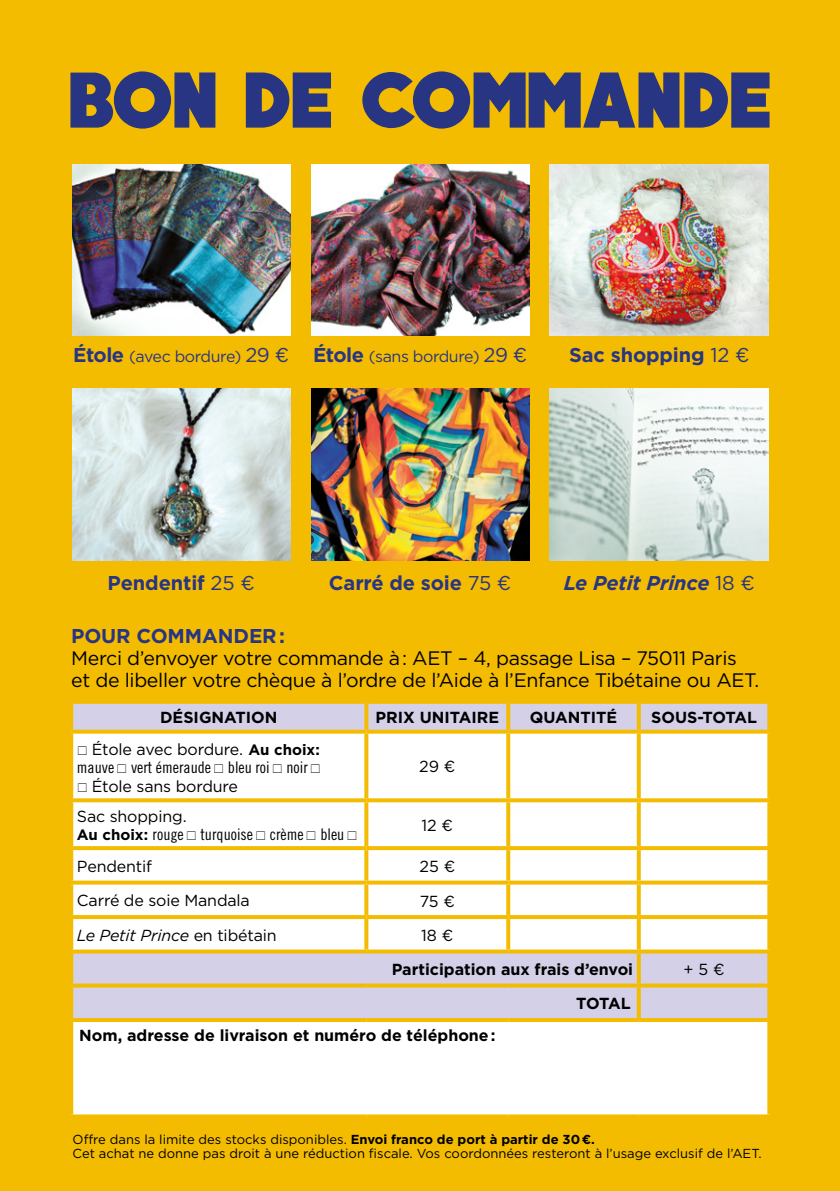
<style>
.page{position:relative;width:840px;height:1191px;background:#fff}
.page>*{position:absolute;margin:0;border:0;box-sizing:border-box;transform-origin:0 0}
.t1{font:700 76px "QUARTZO";letter-spacing:.01em;color:#283583}
.t2{font:700 20px "Gotham";letter-spacing:-.005em;color:#283583}
.t3{font:italic 700 20px "Gotham";letter-spacing:-.005em;color:#283583}
.t4{font:19.6px/22px "Gotham";letter-spacing:-.015em;color:#000}
.t5{font:700 16px "Gotham";color:#000}
.t6{font:16px "Gotham";letter-spacing:-.01em;color:#000}
.t7{font:16px "Trade Gothic Cond Eighteen";color:#000}
.t8{font:16px "Gotham";letter-spacing:-.025em;color:#283583}
.t9{font:italic 16px "Gotham";letter-spacing:-.01em;color:#000}
.t10{font:13px/14px "Gotham";color:#000}
.s1{font-weight:700;font-size:20px}
.s2{font-size:20px}
.s3{font-weight:400}
.s4{font-weight:400;font-style:normal}
.s5{font-family:"Trade Gothic Cond Eighteen";font-size:18px}
.s6{font-weight:700;font-size:15px}
.s7{font-family:"Gotham";font-weight:700;font-size:15px}
.s8{font-style:normal}
.s9{font-weight:700}
</style>
<div class="page">
<div style="left:0;top:0;width:839px;height:1191px;background:#f4bc00"></div>
<img style="left:72px;top:164px;width:218px;height:171px">
<img style="left:72px;top:389px;width:218px;height:171px">
<img style="left:549px;top:164px;width:219px;height:171px">
<img style="left:549px;top:389px;width:219px;height:171px">
<img style="left:311px;top:164px;width:218px;height:171px">
<img style="left:311px;top:389px;width:218px;height:171px">
<div style="left:73px;top:704px;width:693px;height:314px;background:#d3d0e7"></div>
<div style="left:73px;top:733px;width:693px;height:216px;background:#fff"></div>
<div style="left:71px;top:1020px;width:697px;height:96px;background:#fff"></div>
<svg style="left:71px;top:703px;width:295px;height:1px"></svg>
<svg style="left:366px;top:702px;width:142px;height:2px"></svg>
<svg style="left:364px;top:704px;width:4px;height:25px"></svg>
<svg style="left:508px;top:702px;width:130px;height:2px"></svg>
<svg style="left:506px;top:704px;width:4px;height:25px"></svg>
<svg style="left:638px;top:702px;width:131px;height:2px"></svg>
<svg style="left:636px;top:704px;width:4px;height:25px"></svg>
<svg style="left:766px;top:704px;width:2px;height:25px"></svg>
<svg style="left:71px;top:729px;width:295px;height:4px"></svg>
<svg style="left:366px;top:729px;width:142px;height:4px"></svg>
<svg style="left:364px;top:733px;width:4px;height:65px"></svg>
<svg style="left:508px;top:729px;width:130px;height:4px"></svg>
<svg style="left:506px;top:733px;width:4px;height:65px"></svg>
<svg style="left:638px;top:729px;width:132px;height:4px"></svg>
<svg style="left:636px;top:733px;width:4px;height:65px"></svg>
<svg style="left:766px;top:733px;width:4px;height:65px"></svg>
<svg style="left:71px;top:798px;width:295px;height:4px"></svg>
<svg style="left:366px;top:798px;width:142px;height:4px"></svg>
<svg style="left:364px;top:802px;width:4px;height:44px"></svg>
<svg style="left:508px;top:798px;width:130px;height:4px"></svg>
<svg style="left:506px;top:802px;width:4px;height:44px"></svg>
<svg style="left:638px;top:798px;width:132px;height:4px"></svg>
<svg style="left:636px;top:802px;width:4px;height:44px"></svg>
<svg style="left:766px;top:802px;width:4px;height:44px"></svg>
<svg style="left:71px;top:846px;width:295px;height:4px"></svg>
<svg style="left:366px;top:846px;width:142px;height:4px"></svg>
<svg style="left:364px;top:850px;width:4px;height:30px"></svg>
<svg style="left:508px;top:846px;width:130px;height:4px"></svg>
<svg style="left:506px;top:850px;width:4px;height:30px"></svg>
<svg style="left:638px;top:846px;width:131px;height:4px"></svg>
<svg style="left:636px;top:850px;width:4px;height:30px"></svg>
<svg style="left:766px;top:850px;width:3px;height:30px"></svg>
<svg style="left:71px;top:880px;width:295px;height:4px"></svg>
<svg style="left:366px;top:880px;width:142px;height:4px"></svg>
<svg style="left:364px;top:884px;width:4px;height:31px"></svg>
<svg style="left:508px;top:880px;width:130px;height:4px"></svg>
<svg style="left:506px;top:884px;width:4px;height:31px"></svg>
<svg style="left:638px;top:880px;width:132px;height:4px"></svg>
<svg style="left:636px;top:884px;width:4px;height:31px"></svg>
<svg style="left:766px;top:884px;width:4px;height:31px"></svg>
<svg style="left:71px;top:915px;width:295px;height:4px"></svg>
<svg style="left:366px;top:915px;width:142px;height:4px"></svg>
<svg style="left:364px;top:919px;width:4px;height:30px"></svg>
<svg style="left:508px;top:915px;width:130px;height:4px"></svg>
<svg style="left:506px;top:919px;width:4px;height:30px"></svg>
<svg style="left:638px;top:915px;width:131px;height:4px"></svg>
<svg style="left:636px;top:919px;width:4px;height:30px"></svg>
<svg style="left:766px;top:919px;width:3px;height:30px"></svg>
<svg style="left:71px;top:949px;width:295px;height:4px"></svg>
<svg style="left:366px;top:949px;width:142px;height:4px"></svg>
<svg style="left:508px;top:949px;width:130px;height:4px"></svg>
<svg style="left:638px;top:949px;width:132px;height:4px"></svg>
<svg style="left:636px;top:953px;width:4px;height:30px"></svg>
<svg style="left:766px;top:953px;width:4px;height:30px"></svg>
<svg style="left:71px;top:983px;width:295px;height:4px"></svg>
<svg style="left:366px;top:983px;width:142px;height:4px"></svg>
<svg style="left:508px;top:983px;width:130px;height:4px"></svg>
<svg style="left:638px;top:983px;width:132px;height:4px"></svg>
<svg style="left:636px;top:987px;width:4px;height:31px"></svg>
<svg style="left:766px;top:987px;width:4px;height:31px"></svg>
<hr style="left:69px;top:1018px;width:297px;height:4px;background:#f4bc00">
<hr style="left:69px;top:1022px;width:4px;height:92px;background:#f4bc00">
<hr style="left:366px;top:1018px;width:142px;height:4px;background:#f4bc00">
<hr style="left:508px;top:1018px;width:130px;height:4px;background:#f4bc00">
<hr style="left:638px;top:1018px;width:132px;height:4px;background:#f4bc00">
<svg style="left:767px;top:1022px;width:1px;height:92px"></svg>
<svg style="left:71px;top:1114px;width:295px;height:2px"></svg>
<svg style="left:366px;top:1114px;width:142px;height:3px"></svg>
<svg style="left:508px;top:1114px;width:130px;height:3px"></svg>
<svg style="left:638px;top:1114px;width:132px;height:3px"></svg>
<svg style="left:78px;top:746px;width:28px;height:9px"></svg>
<svg style="left:118px;top:764px;width:8px;height:8px"></svg>
<svg style="left:214px;top:764px;width:9px;height:8px"></svg>
<svg style="left:273px;top:764px;width:8px;height:8px"></svg>
<svg style="left:311px;top:764px;width:8px;height:8px"></svg>
<svg style="left:78px;top:783px;width:28px;height:9px"></svg>
<svg style="left:187px;top:831px;width:8px;height:8px"></svg>
<svg style="left:256px;top:831px;width:9px;height:8px"></svg>
<svg style="left:307px;top:831px;width:8px;height:8px"></svg>
<svg style="left:347px;top:831px;width:9px;height:8px"></svg>
<h1 class="t1" style="left:69px;top:51px;width:703px">BON DE COMMANDE</h1>
<p class="t8" style="left:73px;top:346px;width:217px"><span class="s1">Étole</span> (avec bordure) <span class="s2">29 €</span></p>
<p class="t8" style="left:313px;top:346px;width:215px"><span class="s1">Étole</span> (sans bordure) <span class="s2">29 €</span></p>
<h2 class="t2" style="left:569px;top:342px;width:182px">Sac shopping <span class="s3">12 €</span></h2>
<h2 class="t2" style="left:107px;top:570px;width:148px">Pendentif <span class="s3">25 €</span></h2>
<h2 class="t2" style="left:329px;top:570px;width:184px">Carré de soie <span class="s3">75 €</span></h2>
<h2 class="t3" style="left:563px;top:570px;width:192px">Le Petit Prince <span class="s4">18 €</span></h2>
<h2 class="t2" style="left:71px;top:623px;width:30px">POUR</h2>
<h2 class="t2" style="left:136px;top:623px;width:150px">COMMAN DER :</h2>
<h3 class="t4" style="left:71px;top:647px;width:689px">Merci d’envoyer votre commande à : AET – 4, passage Lisa – 75011 Paris et de libeller votre chèque à l’ordre de l’Aide à l’Enfance Tibétaine ou AET.</h3>
<p class="t5" style="left:160px;top:707px;width:119px">Désignation</p>
<p class="t5" style="left:375px;top:707px;width:125px">prix unitaire</p>
<p class="t5" style="left:529px;top:707px;width:87px">quantité</p>
<p class="t5" style="left:650px;top:707px;width:107px">sous-total</p>
<p class="t6" style="left:92px;top:738px;width:229px">Étole avec bordure<span class="s5">.</span> <span class="s6">Au choix:</span></p>
<p class="t7" style="left:77px;top:757px;width:232px">mauve vert émeraude bleu roi noir</p>
<p class="t6" style="left:92px;top:776px;width:148px">Étole sans bordure</p>
<p class="t6" style="left:419px;top:756px;width:38px">29 €</p>
<p class="t6" style="left:77px;top:805px;width:111px">Sac shopping.</p>
<p class="t7" style="left:77px;top:824px;width:269px"><span class="s7">Au choix:</span> rouge turquoise crème bleu</p>
<p class="t6" style="left:421px;top:814px;width:33px">12 €</p>
<p class="t6" style="left:77px;top:856px;width:77px">Pendentif</p>
<p class="t6" style="left:419px;top:856px;width:37px">25 €</p>
<p class="t6" style="left:77px;top:890px;width:174px">Carré de soie Mandala</p>
<p class="t6" style="left:419px;top:891px;width:37px">75 €</p>
<p class="t9" style="left:77px;top:926px;width:201px">Le Petit Prince <span class="s8">en tibétain</span></p>
<p class="t6" style="left:421px;top:924px;width:34px">18 €</p>
<p class="t5" style="left:391px;top:958px;width:243px">Participation aux frais d’envoi</p>
<p class="t6" style="left:683px;top:959px;width:42px">+ 5 €</p>
<p class="t5" style="left:576px;top:993px;width:56px">total</p>
<p class="t5" style="left:79px;top:1025px;width:417px">Nom, adresse de livraison et numéro de téléphone :</p>
<p class="t10" style="left:73px;top:1131px;width:690px">Offre dans la limite des stocks disponibles. <span class="s9">Envoi franco de port à partir de 30 €.<br></span>Cet achat ne donne pas droit à une réduction fiscale. Vos coordonnées resteront à l’usage exclusif de l’AET.</p>
</div>
